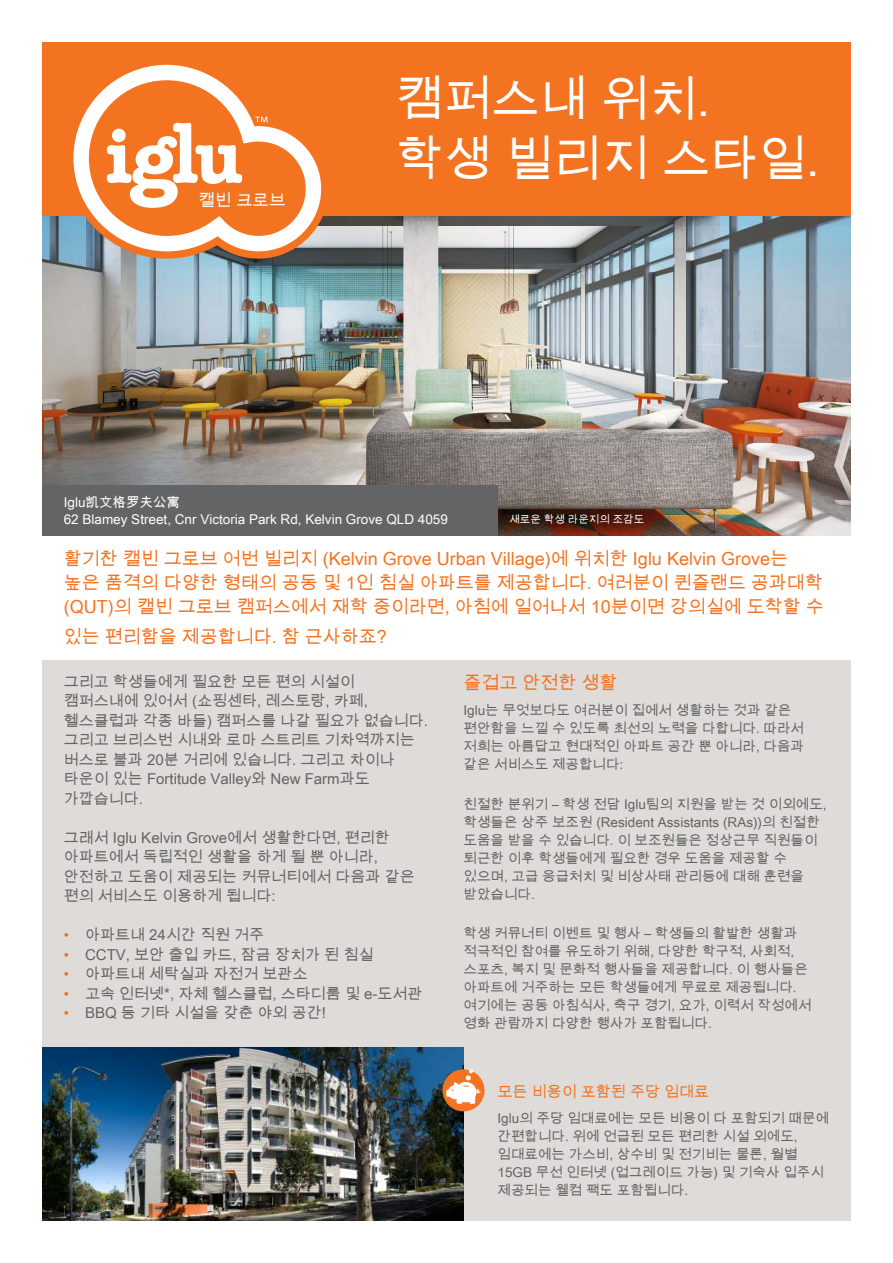
<style>
.page{position:relative;width:893px;height:1263px;background:#fff}
.page>*{position:absolute;margin:0;border:0;box-sizing:border-box;transform-origin:0 0}
.t1{font:48px/60px "Arial Unicode MS";color:#fff}
.t2{font:18px/24px "Arial Unicode MS";color:#f37321}
.t3{font:16.5px "Arial Unicode MS";color:#fff}
.t4{font:15px/19.5px "Arial Unicode MS";color:#636466}
.t5{font:15px "Arial Unicode MS";color:#f37321}
.t6{font:13.5px/18px "Arial Unicode MS";color:#636466}
.t7{font:13.5px/16.2px "Arial Unicode MS";color:#fff}
.t8{font:10.5px "Arial Unicode MS";color:#fff}
.s1{color:#f37321}
</style>
<div class="page">
<div style="left:43px;top:660px;width:807px;height:560px;background:#dedbd8"></div>
<img style="left:43px;top:259px;width:807px;height:277px">
<img style="left:43px;top:1047px;width:420px;height:173px">
<svg style="left:43px;top:43px;width:807px;height:216px;background:#dd7837"></svg>
<svg style="left:73px;top:65px;width:248px;height:186px;fill:#f37321"></svg>
<svg style="left:255px;top:117px;width:12px;height:5px"></svg>
<svg style="left:107px;top:123px;width:135px;height:85px"></svg>
<div style="left:43px;top:485px;width:454px;height:51px;background:#636466"></div>
<div style="left:442px;top:1069px;width:42px;height:42px;background:#f37321;border-radius:50%"></div>
<svg style="left:446px;top:1069px;width:35px;height:35px"></svg>
<p class="t3" style="left:198px;top:189px;width:89px">캘빈 크로브</p>
<h1 class="t1" style="left:395px;top:67px;width:426px">캠퍼스내 위치.<br>학생 빌리지 스타일.</h1>
<p class="t7" style="left:64px;top:494px;width:386px">Iglu凯文格罗夫公寓<br>62 Blamey Street, Cnr Victoria Park Rd, Kelvin Grove QLD 4059</p>
<p class="t8" style="left:509px;top:512px;width:136px">새로운 학생 라운지의 조감도</p>
<h2 class="t2" style="left:64px;top:546px;width:762px">활기찬 캘빈 그로브 어번 빌리지 (Kelvin Grove Urban Village)에 위치한 Iglu Kelvin Grove는 높은 품격의 다양한 형태의 공동 및 1인 침실 아파트를 제공합니다. 여러분이 퀸즐랜드 공과대학 (QUT)의 캘빈 그로브 캠퍼스에서 재학 중이라면, 아침에 일어나서 10분이면 강의실에 도착할 수</h2>
<h2 class="t2" style="left:64px;top:624px;width:325px">있는 편리함을 제공합니다. 참 근사하죠?</h2>
<p class="t4" style="left:64px;top:671px;width:366px">그리고 학생들에게 필요한 모든 편의 시설이 캠퍼스내에 있어서 (쇼핑센타, 레스토랑, 카페, 헬스클럽과 각종 바들) 캠퍼스를 나갈 필요가 없습니다. 그리고 브리스번 시내와 로마 스트리트 기차역까지는 버스로 불과 20분 거리에 있습니다. 그리고 차이나 타운이 있는 Fortitude Valley와 New Farm과도 가깝습니다.</p>
<p class="t4" style="left:64px;top:827px;width:352px">그래서 Iglu Kelvin Grove에서 생활한다면, 편리한 아파트에서 독립적인 생활을 하게 될 뿐 아니라, 안전하고 도움이 제공되는 커뮤너티에서 다음과 같은 편의 서비스도 이용하게 됩니다:</p>
<p class="t4" style="left:64px;top:925px;width:202px"><span class="s1">•</span> 아파트내 24시간 직원 거주</p>
<p class="t4" style="left:64px;top:944px;width:311px"><span class="s1">•</span> CCTV, 보안 출입 카드, 잠금 장치가 된 침실</p>
<p class="t4" style="left:64px;top:964px;width:245px"><span class="s1">•</span> 아파트내 세탁실과 자전거 보관소</p>
<p class="t4" style="left:64px;top:983px;width:360px"><span class="s1">•</span> 고속 인터넷*, 자체 헬스클럽, 스타디룸 및 e-도서관</p>
<p class="t4" style="left:64px;top:1003px;width:264px"><span class="s1">•</span> BBQ 등 기타 시설을 갖춘 야외 공간!</p>
<h2 class="t2" style="left:463px;top:670px;width:156px">즐겁고 안전한 생활</h2>
<p class="t6" style="left:463px;top:701px;width:342px">Iglu는 무엇보다도 여러분이 집에서 생활하는 것과 같은 편안함을 느낄 수 있도록 최선의 노력을 다합니다. 따라서 저희는 아름답고 현대적인 아파트 공간 뿐 아니라, 다음과 같은 서비스도 제공합니다:</p>
<p class="t6" style="left:463px;top:794px;width:365px">친절한 분위기 – 학생 전담 Iglu팀의 지원을 받는 것 이외에도, 학생들은 상주 보조원 (Resident Assistants (RAs))의 친절한 도움을 받을 수 있습니다. 이 보조원들은 정상근무 직원들이 퇴근한 이후 학생들에게 필요한 경우 도움을 제공할 수 있으며, 고급 응급처치 및 비상사태 관리등에 대해 훈련을 받았습니다.</p>
<p class="t6" style="left:463px;top:924px;width:350px">학생 커뮤너티 이벤트 및 행사 – 학생들의 활발한 생활과 적극적인 참여를 유도하기 위해, 다양한 학구적, 사회적, 스포츠, 복지 및 문화적 행사들을 제공합니다. 이 행사들은 아파트에 거주하는 모든 학생들에게 무료로 제공됩니다. 여기에는 공동 아침식사, 축구 경기, 요가, 이력서 작성에서 영화 관람까지 다양한 행사가 포함됩니다.</p>
<p class="t5" style="left:497px;top:1081px;width:213px">모든 비용이 포함된 주당 임대료</p>
<p class="t6" style="left:497px;top:1109px;width:333px">Iglu의 주당 임대료에는 모든 비용이 다 포함되기 때문에 간편합니다. 위에 언급된 모든 편리한 시설 외에도, 임대료에는 가스비, 상수비 및 전기비는 물론, 월별<br>15GB 무선 인터넷 (업그레이드 가능) 및 기숙사 입주시 제공되는 웰컴 팩도 포함됩니다.</p>
</div>
